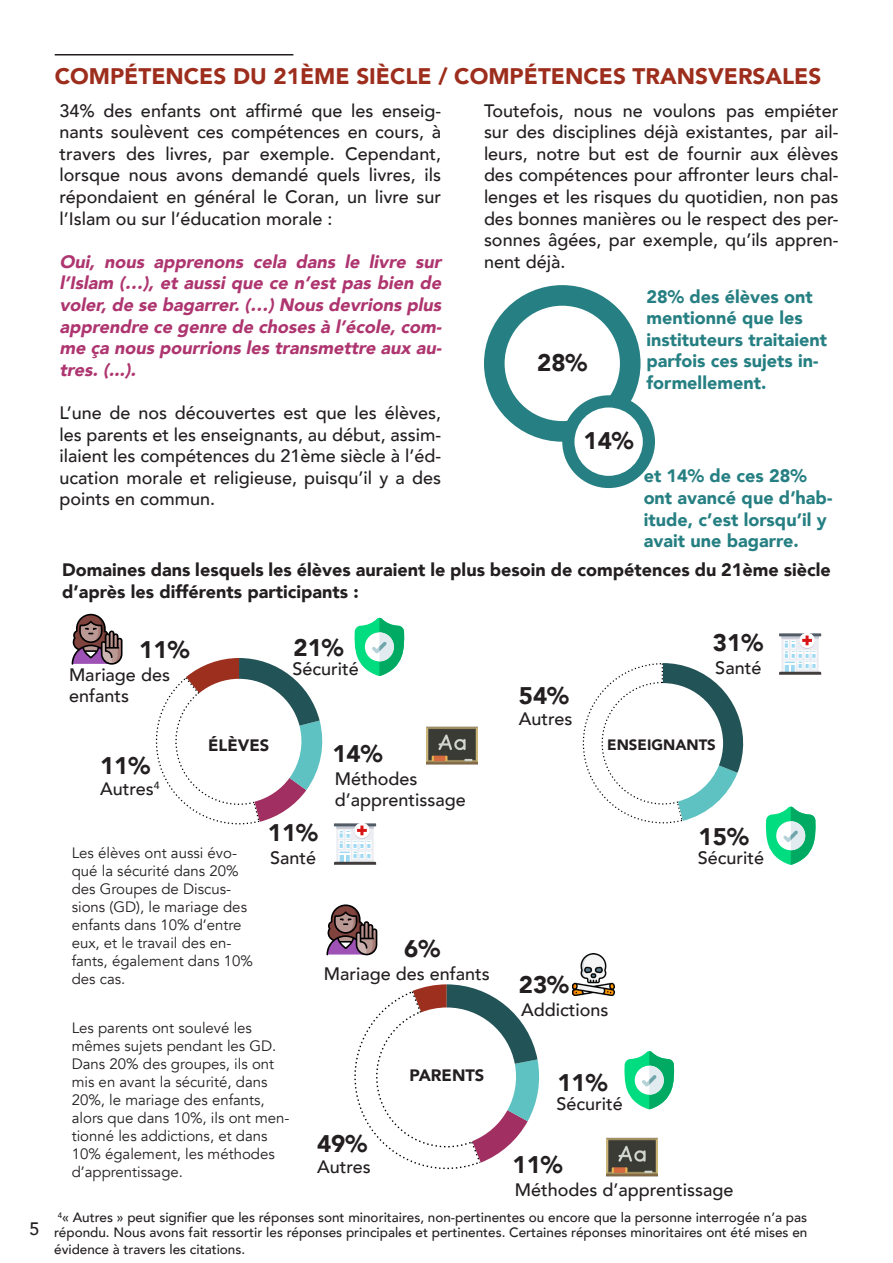
<style>
.page{position:relative;width:893px;height:1263px;background:#fff}
.page>*{position:absolute;margin:0;border:0;box-sizing:border-box;transform-origin:0 0}
.t1{font:900 24px "Avenir";color:#231f20}
.t2{font:900 22.5px "Avenir";color:#9d2d1c}
.Body{font:500 18px/21.6px "Avenir";color:#231f20;text-align:justify}
.Body-2{font:italic 900 18px/21.6px "Avenir";color:#ae356f;text-align:justify}
.Body-3{font:900 18px/21.6px "Avenir";color:#267f82}
.Body-4{font:900 18px/21.6px "Avenir";color:#231f20}
.t3{font:900 16.5px "Avenir";color:#231f20}
.t4{font:15px/18px "Avenir";color:#231f20}
.t5{font:900 15px "Avenir";color:#231f20}
.Note{font:500 13.5px/15.6px "Avenir";color:#231f20;text-align:justify}
</style>
<div class="page">
<hr style="left:55px;top:54px;width:238px;height:2px;background:#231f20">
<div style="left:484px;top:285px;width:156px;height:157px;background:#267f82;border-radius:50%"></div>
<div style="left:505px;top:306px;width:115px;height:115px;background:#fff;border-radius:50%"></div>
<div style="left:562px;top:395px;width:93px;height:93px;background:#267f82;border-radius:50%"></div>
<div style="left:574px;top:407px;width:69px;height:69px;background:#fff;border-radius:50%"></div>
<svg style="left:583px;top:663px;width:160px;height:160px"></svg>
<svg style="left:155px;top:658px;width:167px;height:167px"></svg>
<img style="left:426px;top:726px;width:51px;height:39px">
<svg style="left:334px;top:823px;width:42px;height:42px"></svg>
<svg style="left:354px;top:618px;width:50px;height:58px"></svg>
<svg style="left:72px;top:614px;width:51px;height:51px"></svg>
<svg style="left:779px;top:633px;width:42px;height:42px"></svg>
<svg style="left:766px;top:807px;width:50px;height:58px"></svg>
<svg style="left:354px;top:984px;width:185px;height:185px"></svg>
<svg style="left:624px;top:1051px;width:50px;height:58px"></svg>
<img style="left:607px;top:1137px;width:50px;height:40px">
<img style="left:572px;top:953px;width:42px;height:42px">
<svg style="left:326px;top:904px;width:51px;height:51px"></svg>
<p class="Body" style="left:30px;top:1217px;width:12px">5</p>
<p class="t2" style="left:55px;top:56px;width:768px">COMPÉTENCES DU 21ÈME SIÈCLE / COMPÉTENCES TRANSVERSALES</p>
<p class="Body" style="left:59px;top:99px;width:383px">34% des enfants ont affirmé que les enseig&shy;nants soulèvent ces compétences en cours, à travers des livres, par exemple. Cependant, lorsque nous avons demandé quels livres, ils répondaient en général le Coran, un livre sur l’Islam ou sur l’éducation morale :</p>
<p class="Body-2" style="left:59px;top:250px;width:388px">Oui, nous apprenons cela dans le livre sur l’Islam (…),etaussique ce n’estpasbien de voler,de se bagarrer.(…)Nousdevrionsplus apprendre ce genre de chosesàl’école,com&shy;me çanouspourrionslestransmettre aux au&shy;tres.(...).</p>
<p class="Body" style="left:59px;top:401px;width:383px">L’une de nos découvertes est que les élèves, les parents et les enseignants, au début, assim&shy;ilaient les compétences du 21ème siècle à l’éd&shy;ucation morale et religieuse, puisqu’il y a des points en commun.</p>
<p class="Body" style="left:484px;top:99px;width:356px">Toutefois, nous ne voulons pas empiéter sur des disciplines déjà existantes, par ail&shy;leurs, notre but est de fournir aux élèves des compétences pour affronter leurs chal&shy;lenges et les risques du quotidien, non pas des bonnes manières ou le respect des per&shy;sonnes âgées, par exemple, qu’ils appren&shy;nent déjà.</p>
<p class="Body-3" style="left:646px;top:285px;width:182px">28% des élèves ont mentionné que les instituteurs traitaient parfois ces sujets in&shy;formellement.</p>
<p class="t1" style="left:537px;top:342px;width:52px">28%</p>
<p class="t1" style="left:583px;top:420px;width:52px">14%</p>
<p class="Body-3" style="left:644px;top:465px;width:190px">et 14% de ces 28% ont avancé que d’hab&shy;itude, c’est lorsqu’il y avait une bagarre.</p>
<p class="Body-4" style="left:62px;top:559px;width:770px">Domaines dans lesquels les élèves auraient le plus besoin de compétences du 21ème siècle d’après les différents participants :</p>
<p class="t1" style="left:139px;top:629px;width:52px">11%</p>
<p class="Body" style="left:69px;top:663px;width:102px">Mariage des enfants</p>
<p class="t1" style="left:100px;top:745px;width:52px">11%</p>
<p class="Body" style="left:100px;top:777px;width:61px">Autres<sup>4</sup></p>
<p class="t3" style="left:208px;top:731px;width:63px">ÉLÈVES</p>
<p class="t1" style="left:293px;top:627px;width:52px">21%</p>
<p class="Body" style="left:292px;top:657px;width:68px">Sécurité</p>
<p class="t1" style="left:332px;top:733px;width:52px">14%</p>
<p class="Body" style="left:335px;top:767px;width:84px">Méthodes</p>
<p class="Body" style="left:335px;top:788px;width:133px">d’apprentissage</p>
<p class="t4" style="left:72px;top:844px;width:183px">Les élèves ont aussi évo&shy;qué la sécurité dans 20% des Groupes de Discus&shy;sions (GD), le mariage des enfants dans 10% d’entre eux, et le travail des en&shy;fants, également dans 10% des cas.</p>
<p class="t1" style="left:268px;top:812px;width:52px">11%</p>
<p class="Body" style="left:270px;top:845px;width:48px">Santé</p>
<p class="t1" style="left:404px;top:928px;width:37px">6%</p>
<p class="Body" style="left:324px;top:962px;width:167px">Mariage des enfants</p>
<p class="t1" style="left:519px;top:675px;width:52px">54%</p>
<p class="Body" style="left:519px;top:707px;width:55px">Autres</p>
<p class="t1" style="left:713px;top:622px;width:52px">31%</p>
<p class="Body" style="left:715px;top:655px;width:48px">Santé</p>
<p class="t5" style="left:607px;top:732px;width:110px">ENSEIGNANTS</p>
<p class="t1" style="left:699px;top:816px;width:52px">15%</p>
<p class="Body" style="left:698px;top:845px;width:68px">Sécurité</p>
<p class="t1" style="left:519px;top:964px;width:52px">23%</p>
<p class="Body" style="left:521px;top:998px;width:89px">Addictions</p>
<p class="t4" style="left:72px;top:1019px;width:219px">Les parents ont soulevé les mêmes sujets pendant les GD.<br>Dans 20% des groupes, ils ont mis en avant la sécurité, dans<br>20%, le mariage des enfants, alors que dans 10%, ils ont men&shy;tionné les addictions, et dans<br>10% également, les méthodes d’apprentissage.</p>
<p class="t3" style="left:410px;top:1061px;width:76px">PARENTS</p>
<p class="t1" style="left:557px;top:1062px;width:52px">11%</p>
<p class="Body" style="left:556px;top:1091px;width:68px">Sécurité</p>
<p class="t1" style="left:317px;top:1123px;width:52px">49%</p>
<p class="Body" style="left:317px;top:1155px;width:55px">Autres</p>
<p class="Note" style="left:54px;top:1209px;width:755px"><sup>4</sup>« Autres » peut signifier que les réponses sont minoritaires, non-pertinentes ou encore que la personne interrogée n’a pas répondu. Nous avons fait ressortir les réponses principales et pertinentes. Certaines réponses minoritaires ont été mises en évidence à travers les citations.</p>
<p class="t1" style="left:512px;top:1144px;width:52px">11%</p>
<p class="Body" style="left:515px;top:1178px;width:220px">Méthodes d’apprentissage</p>
</div>
